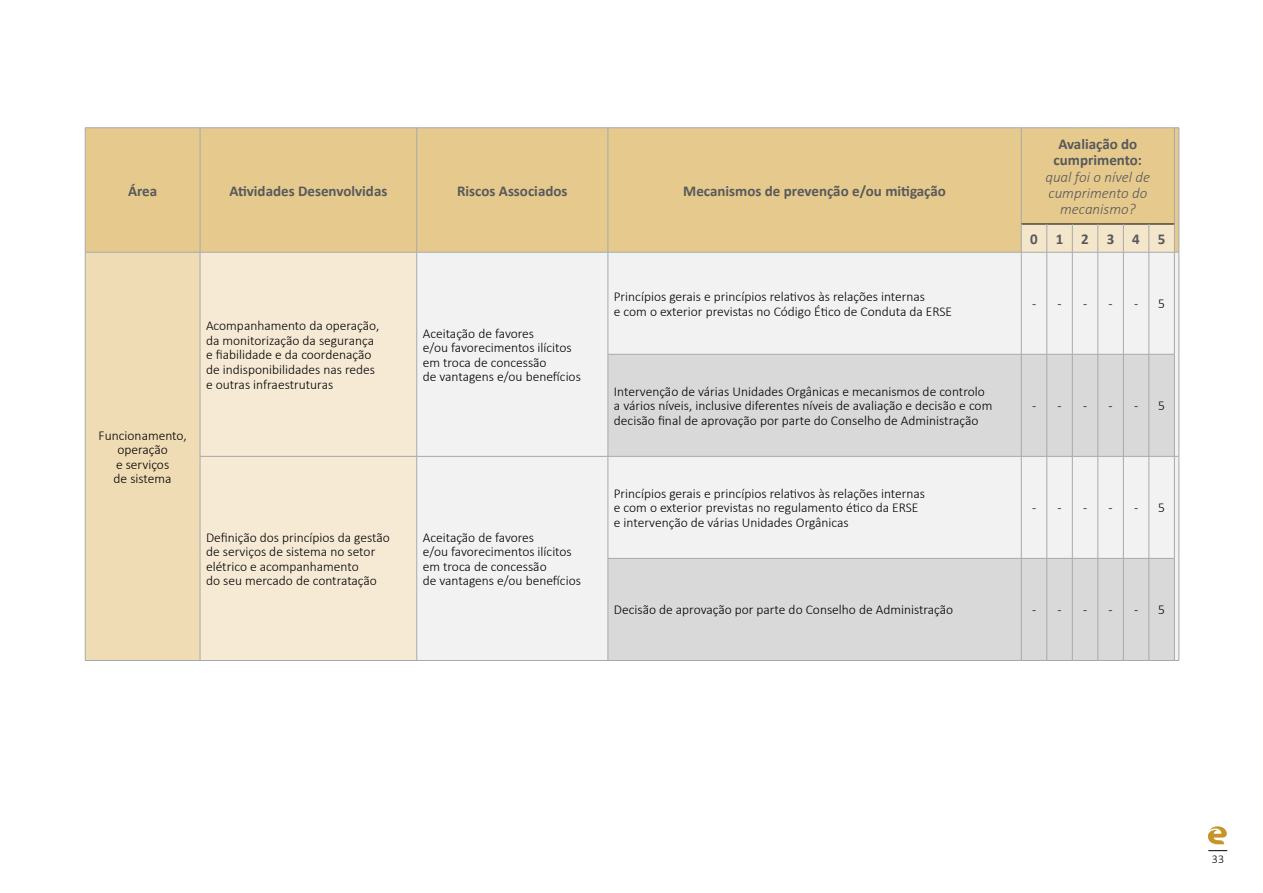
<style>
.page{position:relative;width:1263px;height:893px;background:#fff}
.page>*{position:absolute;margin:0;border:0;box-sizing:border-box;transform-origin:0 0}
.t1{font:700 15px/16.2px "Calibri";color:#58595b;text-align:center}
.t2{font:italic 300 15px/16.2px "Calibri";color:#58595b;text-align:center}
.t3{font:300 13.5px/14.5px "Calibri";color:#000}
.t4{font:300 12px "Calibri";color:#000}
</style>
<div class="page">
<svg style="left:1208px;top:850px;width:19px;height:1px"></svg>
<svg style="left:1208px;top:826px;width:19px;height:18px"></svg>
<div style="left:86px;top:128px;width:1092px;height:124px;background:#e6ca8d"></div>
<div style="left:85px;top:252px;width:115px;height:408px;background:#efdcb5"></div>
<div style="left:201px;top:253px;width:215px;height:407px;background:#f6ead5"></div>
<div style="left:417px;top:253px;width:761px;height:407px;background:#f2f2f2"></div>
<svg style="left:609px;top:355px;width:565px;height:305px;fill:#d9d9d9"></svg>
<hr style="left:85px;top:127px;width:115px;height:1px;background:#a7a9ac">
<hr style="left:85px;top:128px;width:1px;height:96px;background:#a7a9ac">
<hr style="left:200px;top:127px;width:217px;height:1px;background:#a7a9ac">
<hr style="left:200px;top:128px;width:1px;height:96px;background:#a7a9ac">
<hr style="left:417px;top:127px;width:191px;height:1px;background:#a7a9ac">
<hr style="left:416px;top:128px;width:1px;height:96px;background:#a7a9ac">
<hr style="left:608px;top:127px;width:413px;height:1px;background:#a7a9ac">
<hr style="left:608px;top:128px;width:1px;height:96px;background:#a7a9ac">
<svg style="left:85px;top:224px;width:1px;height:28px"></svg>
<svg style="left:200px;top:224px;width:1px;height:28px"></svg>
<svg style="left:416px;top:224px;width:1px;height:28px"></svg>
<svg style="left:608px;top:224px;width:1px;height:28px"></svg>
<hr style="left:1021px;top:128px;width:1px;height:96px;background:#a7a9ac">
<svg style="left:1021px;top:127px;width:158px;height:1px"></svg>
<hr style="left:1174px;top:128px;width:1px;height:96px;background:#a7a9ac">
<hr style="left:1178px;top:128px;width:1px;height:96px;background:#a7a9ac">
<hr style="left:85px;top:252px;width:115px;height:1px;background:#a7a9ac">
<hr style="left:85px;top:252px;width:1px;height:102px;background:#a7a9ac">
<hr style="left:85px;top:354px;width:1px;height:102px;background:#a7a9ac">
<hr style="left:85px;top:456px;width:1px;height:102px;background:#a7a9ac">
<hr style="left:85px;top:558px;width:1px;height:102px;background:#a7a9ac">
<hr style="left:85px;top:660px;width:115px;height:1px;background:#a7a9ac">
<hr style="left:200px;top:252px;width:217px;height:1px;background:#a7a9ac">
<hr style="left:200px;top:252px;width:1px;height:102px;background:#a7a9ac">
<hr style="left:417px;top:252px;width:191px;height:1px;background:#a7a9ac">
<hr style="left:416px;top:252px;width:1px;height:102px;background:#a7a9ac">
<hr style="left:200px;top:354px;width:1px;height:102px;background:#a7a9ac">
<hr style="left:416px;top:354px;width:1px;height:102px;background:#a7a9ac">
<hr style="left:608px;top:252px;width:413px;height:1px;background:#a7a9ac">
<hr style="left:608px;top:252px;width:1px;height:102px;background:#a7a9ac">
<hr style="left:1021px;top:252px;width:1px;height:102px;background:#a7a9ac">
<hr style="left:1046px;top:252px;width:1px;height:102px;background:#a7a9ac">
<hr style="left:1072px;top:252px;width:1px;height:102px;background:#a7a9ac">
<hr style="left:1097px;top:252px;width:1px;height:102px;background:#a7a9ac">
<hr style="left:1123px;top:252px;width:1px;height:102px;background:#a7a9ac">
<hr style="left:1148px;top:252px;width:1px;height:102px;background:#a7a9ac">
<svg style="left:1021px;top:224px;width:158px;height:29px;background:#e9dcc3"></svg>
<hr style="left:1174px;top:252px;width:1px;height:102px;background:#a7a9ac">
<hr style="left:1178px;top:252px;width:1px;height:102px;background:#a7a9ac">
<hr style="left:1178px;top:354px;width:1px;height:102px;background:#a7a9ac">
<hr style="left:608px;top:354px;width:413px;height:1px;background:#a7a9ac">
<hr style="left:608px;top:354px;width:1px;height:102px;background:#a7a9ac">
<hr style="left:1021px;top:354px;width:1px;height:102px;background:#a7a9ac">
<hr style="left:1046px;top:354px;width:1px;height:102px;background:#a7a9ac">
<hr style="left:1072px;top:354px;width:1px;height:102px;background:#a7a9ac">
<hr style="left:1097px;top:354px;width:1px;height:102px;background:#a7a9ac">
<hr style="left:1123px;top:354px;width:1px;height:102px;background:#a7a9ac">
<svg style="left:1022px;top:354px;width:152px;height:1px"></svg>
<hr style="left:1148px;top:354px;width:1px;height:102px;background:#a7a9ac">
<hr style="left:1174px;top:354px;width:1px;height:102px;background:#a7a9ac">
<hr style="left:200px;top:456px;width:217px;height:1px;background:#a7a9ac">
<hr style="left:200px;top:457px;width:1px;height:101px;background:#a7a9ac">
<hr style="left:417px;top:456px;width:191px;height:1px;background:#a7a9ac">
<hr style="left:416px;top:457px;width:1px;height:101px;background:#a7a9ac">
<hr style="left:200px;top:558px;width:1px;height:102px;background:#a7a9ac">
<hr style="left:416px;top:558px;width:1px;height:102px;background:#a7a9ac">
<hr style="left:200px;top:660px;width:217px;height:1px;background:#a7a9ac">
<hr style="left:417px;top:660px;width:191px;height:1px;background:#a7a9ac">
<hr style="left:608px;top:456px;width:413px;height:1px;background:#a7a9ac">
<hr style="left:608px;top:457px;width:1px;height:101px;background:#a7a9ac">
<hr style="left:1021px;top:457px;width:1px;height:101px;background:#a7a9ac">
<hr style="left:1046px;top:457px;width:1px;height:101px;background:#a7a9ac">
<hr style="left:1072px;top:457px;width:1px;height:101px;background:#a7a9ac">
<hr style="left:1097px;top:457px;width:1px;height:101px;background:#a7a9ac">
<hr style="left:1123px;top:457px;width:1px;height:101px;background:#a7a9ac">
<hr style="left:1148px;top:457px;width:1px;height:101px;background:#a7a9ac">
<svg style="left:1021px;top:456px;width:158px;height:1px"></svg>
<hr style="left:1174px;top:457px;width:1px;height:101px;background:#a7a9ac">
<hr style="left:1178px;top:457px;width:1px;height:101px;background:#a7a9ac">
<hr style="left:1178px;top:558px;width:1px;height:102px;background:#a7a9ac">
<hr style="left:608px;top:558px;width:413px;height:1px;background:#a7a9ac">
<hr style="left:608px;top:559px;width:1px;height:101px;background:#a7a9ac">
<hr style="left:1021px;top:559px;width:1px;height:101px;background:#a7a9ac">
<hr style="left:1046px;top:559px;width:1px;height:101px;background:#a7a9ac">
<hr style="left:1072px;top:559px;width:1px;height:101px;background:#a7a9ac">
<hr style="left:1097px;top:559px;width:1px;height:101px;background:#a7a9ac">
<hr style="left:1123px;top:559px;width:1px;height:101px;background:#a7a9ac">
<svg style="left:1021px;top:558px;width:153px;height:1px"></svg>
<hr style="left:1148px;top:559px;width:1px;height:101px;background:#a7a9ac">
<hr style="left:1174px;top:559px;width:1px;height:101px;background:#a7a9ac">
<hr style="left:608px;top:660px;width:413px;height:1px;background:#a7a9ac">
<svg style="left:1021px;top:660px;width:158px;height:1px"></svg>
<p class="t1" style="left:128px;top:182px;width:31px">Área</p>
<p class="t1" style="left:229px;top:182px;width:159px">Atividades Desenvolvidas</p>
<p class="t1" style="left:457px;top:182px;width:112px">Riscos Associados</p>
<p class="t1" style="left:683px;top:182px;width:264px">Mecanismos de prevenção e/ou mitigação</p>
<p class="t3" style="left:99px;top:428px;width:89px;text-align:center">Funcionamento, operação<br>e serviços<br>de sistema</p>
<p class="t3" style="left:206px;top:318px;width:175px">Acompanhamento da operação, da monitorização da segurança e fiabilidade e da coordenação de indisponibilidades nas redes e outras infraestruturas</p>
<p class="t3" style="left:423px;top:326px;width:160px">Aceitação de favores<br>e/ou favorecimentos ilícitos em troca de concessão<br>de vantagens e/ou benefícios</p>
<p class="t3" style="left:206px;top:530px;width:185px">Definição dos princípios da gestão de serviços de sistema no setor elétrico e acompanhamento<br>do seu mercado de contratação</p>
<p class="t3" style="left:423px;top:530px;width:160px">Aceitação de favores<br>e/ou favorecimentos ilícitos em troca de concessão<br>de vantagens e/ou benefícios</p>
<p class="t3" style="left:614px;top:289px;width:340px">Princípios gerais e princípios relativos às relações internas<br>e com o exterior previstas no Código Ético de Conduta da ERSE</p>
<p class="t3" style="left:614px;top:384px;width:380px">Intervenção de várias Unidades Orgânicas e mecanismos de controlo a vários níveis, inclusive diferentes níveis de avaliação e decisão e com decisão final de aprovação por parte do Conselho de Administração</p>
<p class="t3" style="left:614px;top:486px;width:313px">Princípios gerais e princípios relativos às relações internas e com o exterior previstas no regulamento ético da ERSE e intervenção de várias Unidades Orgânicas</p>
<p class="t1" style="left:1053px;top:136px;width:90px">Avaliação do cumprimento:</p>
<p class="t2" style="left:1045px;top:168px;width:106px">qual foi o nível de cumprimento do mecanismo?</p>
<p class="t1" style="left:1030px;top:230px;width:137px">012345</p>
<p class="t3" style="left:1032px;top:296px;width:31px">- -</p>
<p class="t3" style="left:1083px;top:296px;width:31px">- -</p>
<p class="t3" style="left:1134px;top:296px;width:32px">- 5</p>
<p class="t3" style="left:1032px;top:398px;width:31px">- -</p>
<p class="t3" style="left:1083px;top:398px;width:31px">- -</p>
<p class="t3" style="left:1134px;top:398px;width:32px">- 5</p>
<p class="t3" style="left:1032px;top:501px;width:31px">- -</p>
<p class="t3" style="left:1083px;top:501px;width:31px">- -</p>
<p class="t3" style="left:1134px;top:501px;width:32px">- 5</p>
<p class="t3" style="left:614px;top:603px;width:341px">Decisão de aprovação por parte do Conselho de Administração</p>
<p class="t3" style="left:1032px;top:603px;width:31px">- -</p>
<p class="t3" style="left:1083px;top:603px;width:31px">- -</p>
<p class="t3" style="left:1134px;top:603px;width:32px">- 5</p>
<p class="t4" style="left:1212px;top:851px;width:14px">33</p>
</div>
